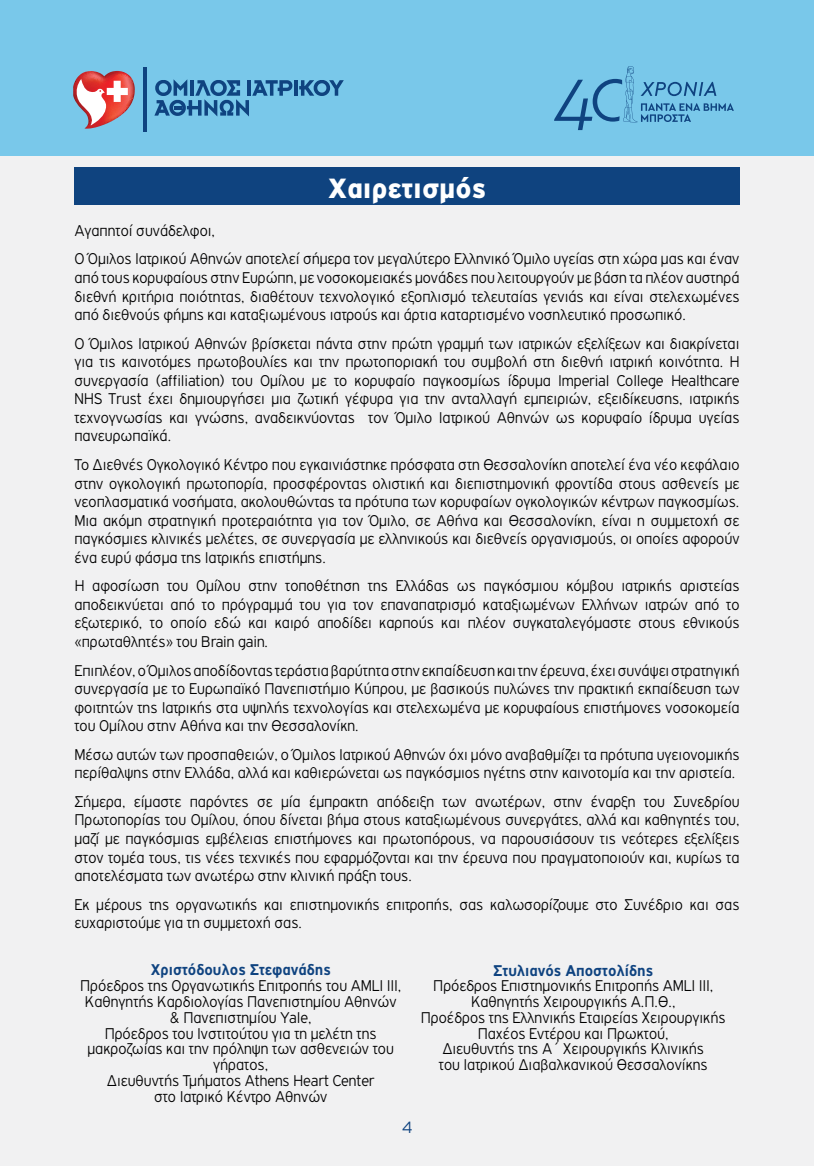
<style>
.page{position:relative;width:814px;height:1166px;background:#f1f1f2}
.page>*{position:absolute;margin:0;border:0;box-sizing:border-box;transform-origin:0 0}
.t1{font:900 29.75px "PF Highway Gothic";color:#fff}
.t2{font:300 17.5px "PF Highway Gothic";color:#0f4380}
.t3{font:300 16.62px/18.6px "PF Highway Gothic";color:#000;text-align:justify;scale:.95 1}
.t4{font:700 16.62px "PF Highway Gothic";color:#0f4380;scale:.95 1}
</style>
<div class="page">
<div style="left:0;top:0;width:814px;height:156px;background:#79c8ea"></div>
<hr style="left:144px;top:67px;width:3px;height:65px;background:#0f4380">
<svg style="left:73px;top:71px;width:62px;height:58px"></svg>
<hr style="left:294px;top:80px;width:3px;height:16px;background:#0f4380">
<svg style="left:299px;top:80px;width:45px;height:16px"></svg>
<svg style="left:154px;top:79px;width:138px;height:37px"></svg>
<svg style="left:554px;top:66px;width:180px;height:64px"></svg>
<hr style="left:813px;top:0;width:1px;height:156px;background:#81d4f7">
<div style="left:74px;top:168px;width:665px;height:36px;background:#0f437f"></div>
<h1 class="t1" style="left:328px;top:171px;width:160px">Χαιρετισμός</h1>
<p class="t3" style="left:74px;top:216px;width:701px;line-height:28.5px">Αγαπητοί συνάδελφοι,<br>Ο Όμιλος Ιατρικού Αθηνών αποτελεί σήμερα τον μεγαλύτερο Ελληνικό Όμιλο υγείας στη χώρα μας και έναν</p>
<p class="t3" style="left:74px;top:268px;width:701px">από τους κορυφαίους στην Ευρώπη, με νοσοκομειακές μονάδες που λειτουργούν με βάση τα πλέον αυστηρά διεθνή κριτήρια ποιότητας, διαθέτουν τεχνολογικό εξοπλισμό τελευταίας γενιάς και είναι στελεχωμένες από διεθνούς φήμης και καταξιωμένους ιατρούς και άρτια καταρτισμένο νοσηλευτικό προσωπικό.</p>
<p class="t3" style="left:74px;top:334px;width:701px">Ο Όμιλος Ιατρικού Αθηνών βρίσκεται πάντα στην πρώτη γραμμή των ιατρικών εξελίξεων και διακρίνεται για τις καινοτόμες πρωτοβουλίες και την πρωτοποριακή του συμβολή στη διεθνή ιατρική κοινότητα. Η συνεργασία (affiliation) του Ομίλου με το κορυφαίο παγκοσμίως ίδρυμα Imperial College Healthcare NHS Trust έχει δημιουργήσει μια ζωτική γέφυρα για την ανταλλαγή εμπειριών, εξειδίκευσης, ιατρικής τεχνογνωσίας και γνώσης, αναδεικνύοντας τον Όμιλο Ιατρικού Αθηνών ως κορυφαίο ίδρυμα υγείας πανευρωπαϊκά.</p>
<p class="t3" style="left:74px;top:455px;width:701px">Το Διεθνές Ογκολογικό Κέντρο που εγκαινιάστηκε πρόσφατα στη Θεσσαλονίκη αποτελεί ένα νέο κεφάλαιο στην ογκολογική πρωτοπορία, προσφέροντας ολιστική και διεπιστημονική φροντίδα στους ασθενείς με νεοπλασματικά νοσήματα, ακολουθώντας τα πρότυπα των κορυφαίων ογκολογικών κέντρων παγκοσμίως.<br>Μια ακόμη στρατηγική προτεραιότητα για τον Όμιλο, σε Αθήνα και Θεσσαλονίκη, είναι η συμμετοχή σε παγκόσμιες κλινικές μελέτες, σε συνεργασία με ελληνικούς και διεθνείς οργανισμούς, οι οποίες αφορούν ένα ευρύ φάσμα της Ιατρικής επιστήμης.</p>
<p class="t3" style="left:74px;top:576px;width:701px">Η αφοσίωση του Ομίλου στην τοποθέτηση της Ελλάδας ως παγκόσμιου κόμβου ιατρικής αριστείας αποδεικνύεται από το πρόγραμμά του για τον επαναπατρισμό καταξιωμένων Ελλήνων ιατρών από το εξωτερικό, το οποίο εδώ και καιρό αποδίδει καρπούς και πλέον συγκαταλεγόμαστε στους εθνικούς «πρωταθλητές» του Brain gain.</p>
<p class="t3" style="left:74px;top:661px;width:701px">Επιπλέον, ο Όμιλος αποδίδοντας τεράστια βαρύτητα στην εκπαίδευση και την έρευνα, έχει συνάψει στρατηγική συνεργασία με το Ευρωπαϊκό Πανεπιστήμιο Κύπρου, με βασικούς πυλώνες την πρακτική εκπαίδευση των φοιτητών της Ιατρικής στα υψηλής τεχνολογίας και στελεχωμένα με κορυφαίους επιστήμονες νοσοκομεία του Ομίλου στην Αθήνα και την Θεσσαλονίκη.</p>
<p class="t3" style="left:74px;top:745px;width:701px">Μέσω αυτών των προσπαθειών, ο Όμιλος Ιατρικού Αθηνών όχι μόνο αναβαθμίζει τα πρότυπα υγειονομικής περίθαλψης στην Ελλάδα, αλλά και καθιερώνεται ως παγκόσμιος ηγέτης στην καινοτομία και την αριστεία.</p>
<p class="t3" style="left:74px;top:792px;width:701px">Σήμερα, είμαστε παρόντες σε μία έμπρακτη απόδειξη των ανωτέρων, στην έναρξη του Συνεδρίου Πρωτοπορίας του Ομίλου, όπου δίνεται βήμα στους καταξιωμένους συνεργάτες, αλλά και καθηγητές του, μαζί με παγκόσμιας εμβέλειας επιστήμονες και πρωτοπόρους, να παρουσιάσουν τις νεότερες εξελίξεις στον τομέα τους, τις νέες τεχνικές που εφαρμόζονται και την έρευνα που πραγματοποιούν και, κυρίως τα αποτελέσματα των ανωτέρω στην κλινική πράξη τους.</p>
<p class="t3" style="left:74px;top:895px;width:701px">Εκ μέρους της οργανωτικής και επιστημονικής επιτροπής, σας καλωσορίζουμε στο Συνέδριο και σας ευχαριστούμε για τη συμμετοχή σας.</p>
<p class="t4" style="left:150px;top:961px;width:191px">Χριστόδουλος Στεφανάδης</p>
<p class="t3" style="left:80px;top:978px;width:339px;line-height:15.8px;text-align:center">Πρόεδρος της Οργανωτικής Επιτροπής του AMLI III, Καθηγητής Καρδιολογίας Πανεπιστημίου Αθηνών &amp; Πανεπιστημίου Yale,<br>Πρόεδρος του Ινστιτούτου για τη μελέτη της μακροζωίας και την πρόληψη των ασθενειών του γήρατος,<br>Διευθυντής Τμήματος Athens Heart Center<br>στο Ιατρικό Κέντρο Αθηνών</p>
<p class="t4" style="left:493px;top:961px;width:170px">Στυλιανός Αποστολίδης</p>
<p class="t3" style="left:421px;top:978px;width:322px;line-height:15.8px;text-align:center">Πρόεδρος Επιστημονικής Επιτροπής AMLI III, Καθηγητής Χειρουργικής Α.Π.Θ.,<br>Προέδρος της Ελληνικής Εταιρείας Χειρουργικής Παχέος Εντέρου και Πρωκτού,<br>Διευθυντής της Α΄ Χειρουργικής Κλινικής<br>του Ιατρικού Διαβαλκανικού Θεσσαλονίκης</p>
<p class="t2" style="left:402px;top:1117px;width:12px">4</p>
</div>
